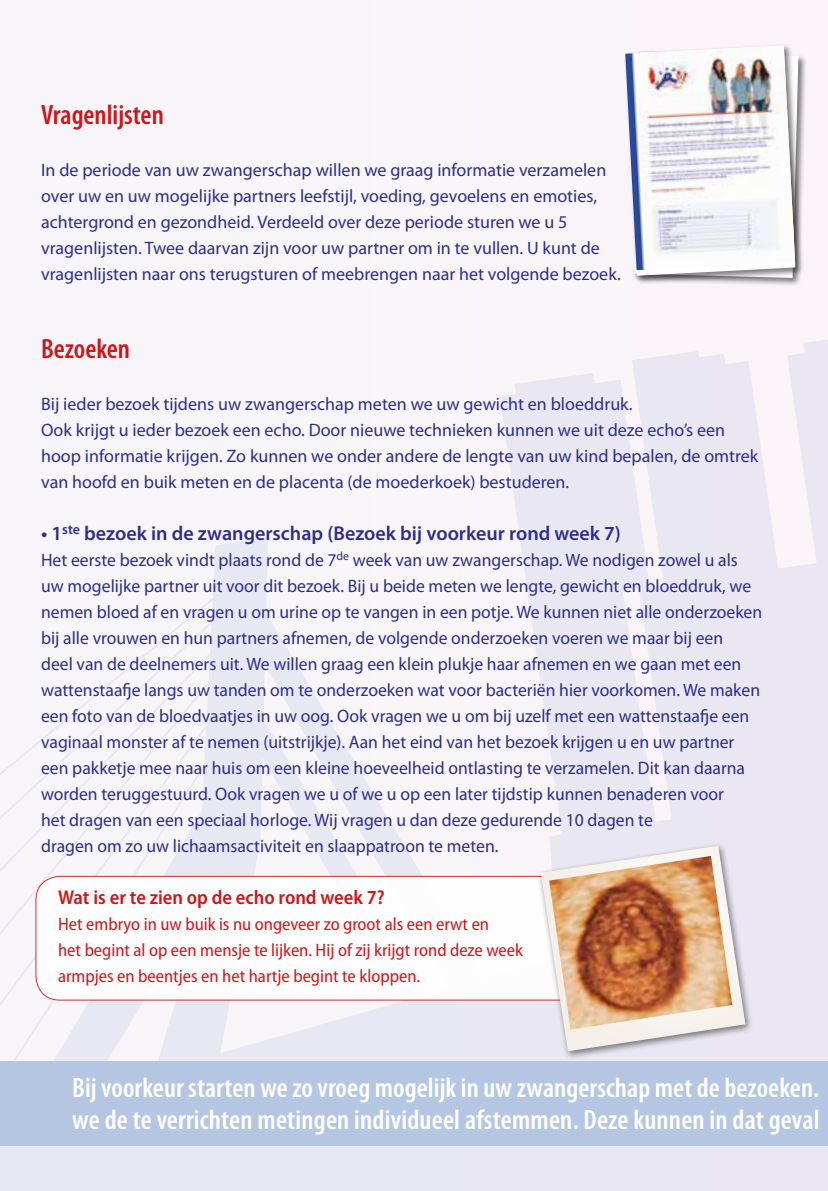
<style>
.page{position:relative;width:828px;height:1191px;background:#fff}
.page>*{position:absolute;margin:0;border:0;box-sizing:border-box;transform-origin:0 0}
.t1{font:600 condensed 28px/32px "Myriad Pro";letter-spacing:.005em;color:#fff}
.t2{font:600 condensed 28px "Myriad Pro";color:#cd171a}
.t3{font:600 20px "Myriad Pro";color:#2c2f88}
.t4{font:600 semi-condensed 20px "Myriad Pro";color:#cd171a}
.t5{font:18px/26px "Myriad Pro";color:#2c2f88}
.t6{font:semi-condensed 18px/26px "Myriad Pro";color:#cd171a}
</style>
<div class="page">
<div style="left:0;top:0;width:828px;height:1191px;background:linear-gradient(to right,#f8f6f9,#efebf4)"></div>
<div style="left:632px;top:50px;width:175px;height:236px;background:#000;opacity:.5"></div>
<div style="left:623px;top:44px;width:181px;height:241px;background:#000;opacity:.5"></div>
<svg style="left:625px;top:45px;width:173px;height:233px"></svg>
<img style="left:625px;top:45px;width:170px;height:225px">
<div style="left:36px;top:876px;width:679px;height:124px;background:#fff;border-radius:24px"></div>
<div style="left:35px;top:876px;width:681px;height:124px;border:1px solid #cd171a;border-radius:24px"></div>
<div style="left:0;top:1061px;width:828px;height:84px;background:#b5c6e2"></div>
<div style="left:537px;top:841px;width:217px;height:219px;background:#000;opacity:.5"></div>
<svg style="left:541px;top:845px;width:204px;height:206px"></svg>
<img style="left:549px;top:856px;width:183px;height:173px">
<h1 class="t2" style="left:41px;top:99px;width:124px">Vragenlijsten</h1>
<p class="t5" style="left:41px;top:157px;width:581px">In de periode van uw zwangerschap willen we graag informatie verzamelen over uw en uw mogelijke partners leefstijl, voeding, gevoelens en emoties, achtergrond en gezondheid. Verdeeld over deze periode sturen we u 5 vragenlijsten. Twee daarvan zijn voor uw partner om in te vullen. U kunt de vragenlijsten naar ons terugsturen of meebrengen naar het volgende bezoek.</p>
<h1 class="t2" style="left:41px;top:333px;width:90px">Bezoeken</h1>
<p class="t5" style="left:41px;top:391px;width:718px">Bij ieder bezoek tijdens uw zwangerschap meten we uw gewicht en bloeddruk.<br>Ook krijgt u ieder bezoek een echo. Door nieuwe technieken kunnen we uit deze echo’s een hoop informatie krijgen. Zo kunnen we onder andere de lengte van uw kind bepalen, de omtrek van hoofd en buik meten en de placenta (de moederkoek) bestuderen.</p>
<p class="t3" style="left:41px;top:522px;width:581px">• 1<sup>ste</sup> bezoek in de zwangerschap (Bezoek bij voorkeur rond week 7)</p>
<p class="t5" style="left:41px;top:547px;width:722px">Het eerste bezoek vindt plaats rond de 7<sup>de</sup> week van uw zwangerschap. We nodigen zowel u als uw mogelijke partner uit voor dit bezoek. Bij u beide meten we lengte, gewicht en bloeddruk, we nemen bloed af en vragen u om urine op te vangen in een potje. We kunnen niet alle onderzoeken bij alle vrouwen en hun partners afnemen, de volgende onderzoeken voeren we maar bij een<br>deel van de deelnemers uit. We willen graag een klein plukje haar afnemen en we gaan met een wattenstaafje langs uw tanden om te onderzoeken wat voor bacteriën hier voorkomen. We maken een foto van de bloedvaatjes in uw oog. Ook vragen we u om bij uzelf met een wattenstaafje een vaginaal monster af te nemen (uitstrijkje). Aan het eind van het bezoek krijgen u en uw partner een pakketje mee naar huis om een kleine hoeveelheid ontlasting te verzamelen. Dit kan daarna worden teruggestuurd. Ook vragen we u of we u op een later tijdstip kunnen benaderen voor<br>het dragen van een speciaal horloge. Wij vragen u dan deze gedurende 10 dagen te<br>dragen om zo uw lichaamsactiviteit en slaappatroon te meten.</p>
<p class="t4" style="left:58px;top:886px;width:328px">Wat is er te zien op de echo rond week 7?</p>
<p class="t6" style="left:58px;top:911px;width:466px">Het embryo in uw buik is nu ongeveer zo groot als een erwt en<br>het begint al op een mensje te lijken. Hij of zij krijgt rond deze week armpjes en beentjes en het hartje begint te kloppen.</p>
<h1 class="t1" style="left:72px;top:1072px;width:749px">Bij voorkeur starten we zo vroeg mogelijk in uw zwangerschap met de bezoeken. we de te verrichten metingen individueel afstemmen. Deze kunnen in dat geval</h1>
</div>
